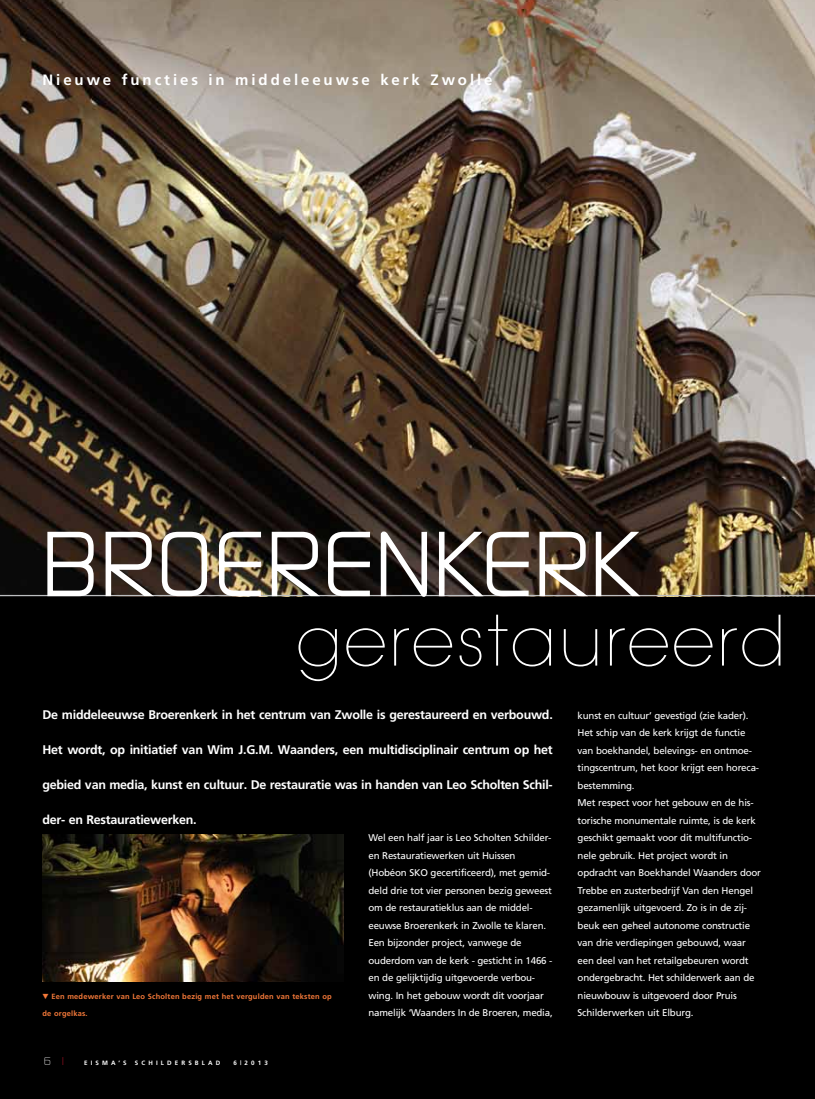
<style>
.page{position:relative;width:815px;height:1099px;background:#fff}
.page>*{position:absolute;margin:0;border:0;box-sizing:border-box;transform-origin:0 0}
.t1{font:300 87.5px "Modaerne";letter-spacing:.025em;color:#fff}
.t2{font:200 68.75px "Avant Garde";letter-spacing:.03em;color:#fff}
.t3{font:700 15px "Frutiger";letter-spacing:.195em;color:#fff}
.t4{font:700 12.5px "Frutiger";letter-spacing:-.02em;color:#fff}
.t5{font:300 11.25px "Modaerne";color:#fff}
.t6{font:9.75px/17.5px "Frutiger";letter-spacing:-.02em;color:#fff}
.t7{font:700 7.5px "Frutiger";letter-spacing:.025em;color:#f47939}
.t8{font:700 6.25px "Frutiger";letter-spacing:.5em;color:#fff}
.s1{font-family:"European Pi Three";font-weight:400}
.s2{color:#d7172f}
</style>
<div class="page">
<div style="left:0;top:0;width:815px;height:1098px;background:#000"></div>
<img style="left:0;top:0;width:815px;height:595px">
<hr style="left:0;top:595px;width:815px;height:1px;background:#bcbec0">
<svg style="left:46px;top:530px;width:49px;height:67px"></svg>
<svg style="left:104px;top:530px;width:104px;height:67px;background:#6c635d"></svg>
<img style="left:218px;top:530px;width:44px;height:67px">
<svg style="left:270px;top:530px;width:101px;height:67px"></svg>
<svg style="left:380px;top:529px;width:49px;height:68px"></svg>
<svg style="left:438px;top:530px;width:92px;height:67px;background:#6c635d"></svg>
<svg style="left:538px;top:530px;width:105px;height:67px;background:#685c55"></svg>
<img style="left:43px;top:834px;width:301px;height:147px">
<h3 class="t3" style="left:43px;top:71px;width:452px">Nieuwe functies in middeleeuwse kerk Zwolle</h3>
<h1 class="t1" style="left:43px;top:518px;width:595px">BROERENKERK</h1>
<h2 class="t2" style="left:296px;top:600px;width:492px">gerestaureerd</h2>
<p class="t4" style="left:43px;top:707px;width:512px">De middeleeuwse Broerenkerk in het centrum van Zwolle is gerestaureerd en verbouwd.</p>
<p class="t4" style="left:43px;top:742px;width:512px">Het wordt, op initiatief van Wim J.G.M . Waanders, een multidisciplinair centrum op het</p>
<p class="t4" style="left:43px;top:777px;width:512px">gebied van media, kunst en cultuur. De restauratie was in handen van Leo Scholten Schil-</p>
<p class="t4" style="left:43px;top:812px;width:156px">der- en Restauratiewerken.</p>
<p class="t7" style="left:43px;top:991px;width:291px"><span class="s1">H</span> Een medewerker van Leo Scholten bezig met het vergulden van teksten op</p>
<p class="t7" style="left:43px;top:1009px;width:47px">de orgelkas.</p>
<p class="t5" style="left:44px;top:1055px;width:22px">6 <span class="s2">|</span></p>
<p class="t8" style="left:84px;top:1059px;width:44px">eisma’s</p>
<p class="t8" style="left:135px;top:1059px;width:87px">schildersblad</p>
<p class="t8" style="left:233px;top:1059px;width:36px">6|2013</p>
<p class="t6" style="left:369px;top:829px;width:186px">Wel een half jaar is Leo Scholten Schilder&shy;en Restauratiewerken uit Huissen (Hobéon SKO gecertificeerd), met gemid&shy;deld drie tot vier personen bezig geweest om de restauratieklus aan de middel&shy;eeuwse Broerenkerk in Zwolle te klaren.<br>Een bijzonder project, vanwege de ouderdom van de kerk - gesticht in 1466 - en de gelijktijdig uitgevoerde verbou&shy;wing. In het gebouw wordt dit voorjaar namelijk ‘Waanders In de Broeren, media,</p>
<p class="t6" style="left:578px;top:706px;width:185px">kunst en cultuur’ gevestigd (zie kader).<br>Het schip van de kerk krijgt de functie van boekhandel, belevings- en ontmoe&shy;tingscentrum, het koor krijgt een horeca&shy;bestemming.<br>Met respect voor het gebouw en de his&shy;torische monumentale ruimte, is de kerk geschikt gemaakt voor dit multifunctio&shy;nele gebruik. Het project wordt in opdracht van Boekhandel Waanders door Trebbe en zusterbedrijf Van den Hengel gezamenlijk uitgevoerd. Zo is in de zij&shy;beuk een geheel autonome constructie van drie verdiepingen gebouwd, waar een deel van het retailgebeuren wordt ondergebracht. Het schilderwerk aan de nieuwbouw is uitgevoerd door Pruis Schilderwerken uit Elburg.</p>
</div>
